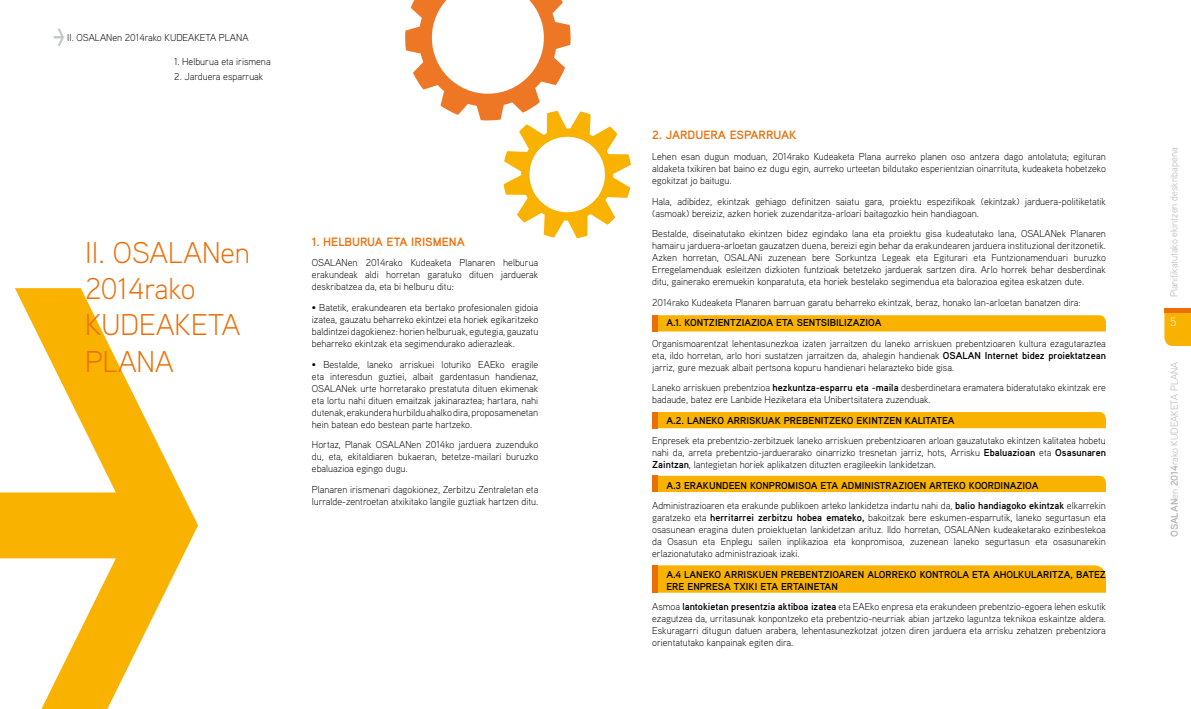
<style>
.page{position:relative;width:1191px;height:709px;background:#fff}
.page>*{position:absolute;margin:0;border:0;box-sizing:border-box;transform-origin:0 0}
.t1{font:300 30px/36px "Aaux Pro";color:#eb6e08}
.t2{font:700 12px "Aaux Pro";color:#eb6e08}
.t3{font:300 12px "Aaux Pro";color:#fff}
.t4{font:300 10px/12px "Aaux Pro";color:#000;text-align:justify}
.t5{font:700 10px/20.5px "Aaux Pro";color:#000}
.t6{font:300 10px "Aaux Pro";color:#b1b3b4}
.s1{font-weight:700}
.s2{font-weight:300}
</style>
<div class="page">
<div style="left:657px;top:476px;width:449px;height:16px;background:#f9b200"></div>
<div style="left:652px;top:476px;width:5px;height:16px;background:#eb6e08"></div>
<div style="left:657px;top:315px;width:449px;height:16px;background:#f9b200"></div>
<div style="left:652px;top:315px;width:5px;height:16px;background:#eb6e08"></div>
<div style="left:657px;top:412px;width:449px;height:16px;background:#f9b200"></div>
<div style="left:652px;top:412px;width:5px;height:16px;background:#eb6e08"></div>
<div style="left:657px;top:565px;width:449px;height:27px;background:#f9b200"></div>
<div style="left:652px;top:565px;width:5px;height:27px;background:#eb6e08"></div>
<svg style="left:0;top:288px;width:198px;height:421px"></svg>
<svg style="left:54px;top:29px;width:10px;height:17px"></svg>
<svg style="left:405px;top:0;width:226px;height:238px"></svg>
<svg style="left:1164px;top:313px;width:27px;height:33px"></svg>
<hr style="left:1164px;top:309px;width:27px;height:4px;background:#eb6e08">
<p class="t4" style="left:67px;top:31px;width:183px">II. OSALANen 2014rako KUDEAKETA PLANA</p>
<p class="t4" style="left:174px;top:55px;width:98px">1. Helburua eta irismena</p>
<p class="t4" style="left:174px;top:70px;width:91px">2. Jarduera esparruak</p>
<h1 class="t1" style="left:85px;top:234px;width:166px">II. OSALANen<br>2014rako<br>KUDEAKETA<br>PLANA</h1>
<p class="t2" style="left:312px;top:234px;width:154px">1. HELBURUA ETA IRISMENA</p>
<p class="t4" style="left:312px;top:257px;width:228px">OSALANen 2014rako Kudeaketa Planaren helburua erakundeak aldi horretan garatuko dituen jarduerak deskribatzea da, eta bi helburu ditu:</p>
<p class="t4" style="left:312px;top:301px;width:228px">• Batetik, erakundearen eta bertako profesionalen gidoia izatea, gauzatu beharreko ekintzei eta horiek egikaritzeko baldintzei dagokienez: horien helburuak, egutegia, gauzatu beharreko ekintzak eta segimendurako adierazleak.</p>
<p class="t4" style="left:312px;top:358px;width:228px">• Bestalde, laneko arriskuei loturiko EAEko eragile eta interesdun guztiei, albait gardentasun handienaz, OSALANek urte horretarako prestatuta dituen ekimenak eta lortu nahi dituen emaitzak jakinaraztea; hartara, nahi dutenak, erakundera hurbildu ahalko dira, proposamenetan hein batean edo bestean parte hartzeko.</p>
<p class="t4" style="left:312px;top:438px;width:228px">Hortaz, Planak OSALANen 2014ko jarduera zuzenduko du, eta, ekitaldiaren bukaeran, betetze-mailari buruzko ebaluazioa egingo dugu.</p>
<p class="t4" style="left:312px;top:483px;width:228px">Planaren irismenari dagokionez, Zerbitzu Zentraletan eta lurralde-zentroetan atxikitako langile guztiak hartzen ditu.</p>
<p class="t2" style="left:652px;top:128px;width:145px">2. JARDUERA ESPARRUAK</p>
<p class="t4" style="left:652px;top:150px;width:455px">Lehen esan dugun moduan, 2014rako Kudeaketa Plana aurreko planen oso antzera dago antolatuta; egituran aldaketa txikiren bat baino ez dugu egin, aurreko urteetan bildutako esperientzian oinarrituta, kudeaketa hobetzeko egokitzat jo baitugu.</p>
<p class="t4" style="left:652px;top:195px;width:455px">Hala, adibidez, ekintzak gehiago definitzen saiatu gara, proiektu espezifikoak (ekintzak) jarduera-politiketatik (asmoak) bereiziz, azken horiek zuzendaritza-arloari baitagozkio hein handiagoan.</p>
<p class="t4" style="left:652px;top:227px;width:455px">Bestalde, diseinatutako ekintzen bidez egindako lana eta proiektu gisa kudeatutako lana, OSALANek Planaren hamairu jarduera-arloetan gauzatzen duena, bereizi egin behar da erakundearen jarduera instituzional deritzonetik.<br>Azken horretan, OSALANi zuzenean bere Sorkuntza Legeak eta Egiturari eta Funtzionamenduari buruzko Erregelamenduak esleitzen dizkioten funtzioak betetzeko jarduerak sartzen dira. Arlo horrek behar desberdinak ditu, gainerako eremuekin konparatuta, eta horiek bestelako segimendua eta balorazioa egitea eskatzen dute.</p>
<p class="t4" style="left:652px;top:296px;width:430px">2014rako Kudeaketa Planaren barruan garatu beharreko ekintzak, beraz, honako lan-arloetan banatzen dira:</p>
<p class="t5" style="left:666px;top:312px;width:216px">A.1. KONTZIENTZIAZIOA ETA SENTSIBILIZAZIOA</p>
<p class="t4" style="left:652px;top:337px;width:455px">Organismoarentzat lehentasunezkoa izaten jarraitzen du laneko arriskuen prebentzioaren kultura ezagutaraztea eta, ildo horretan, arlo hori sustatzen jarraitzen da, ahalegin handienak <span class="s1">OSALAN Internet bidez proiektatzean </span>jarriz, gure mezuak albait pertsona kopuru handienari helarazteko bide gisa.</p>
<p class="t4" style="left:652px;top:381px;width:455px">Laneko arriskuen prebentzioa <span class="s1">hezkuntza-esparru eta -maila</span> desberdinetara eramatera bideratutako ekintzak ere badaude, batez ere Lanbide Heziketara eta Unibertsitatera zuzenduak.</p>
<p class="t5" style="left:666px;top:409px;width:125px">A.2. LANEKO ARRISKUAK PRE</p>
<p class="t5" style="left:802px;top:409px;width:154px">BENITZEKO EKINTZE N KALITATEA</p>
<p class="t4" style="left:652px;top:434px;width:455px">Enpresek eta prebentzio-zerbitzuek laneko arriskuen prebentzioaren arloan gauzatutako ekintzen kalitatea hobetu nahi da, arreta prebentzio-jarduerarako oinarrizko tresnetan jarriz, hots, Arrisku <span class="s1">Ebaluazioan</span> eta <span class="s1">Osasunaren Zaintzan</span>, lantegietan horiek aplikatzen dituzten eragileekin lankidetzan.</p>
<p class="t5" style="left:652px;top:474px;width:455px;text-indent:14px">A.3 ERAKUNDEEN KONPROMISOA ETA ADMINISTRAZIOEN ARTEKO KOORDINAZIOA<br><span class="s2">Administrazioaren eta erakunde publikoen arteko lankidetza indartu nahi da,</span> balio handiagoko ekintzak <span class="s2">elkarrekin</span></p>
<p class="t4" style="left:652px;top:511px;width:455px">garatzeko eta <span class="s1">herritarrei zerbitzu hobea emateko,</span> bakoitzak bere eskumen-esparrutik, laneko segurtasun eta osasunean eragina duten proiektuetan lankidetzan arituz. Ildo horretan, OSALANen kudeaketarako ezinbestekoa da Osasun eta Enplegu sailen inplikazioa eta konpromisoa, zuzenean laneko segurtasun eta osasunarekin erlazionatutako administrazioak izaki.</p>
<p class="t5" style="left:666px;top:563px;width:122px">A.4 LANEKO ARRISKUEN PRE</p>
<p class="t5" style="left:799px;top:563px;width:94px">BENTZIOAREN ALORREK</p>
<p class="t5" style="left:910px;top:563px;width:191px">O KONTROLA ETA AHOLKULARITZA, BATEZ</p>
<p class="t5" style="left:666px;top:575px;width:7px">ERE</p>
<p class="t4" style="left:652px;top:575px;width:455px;line-height:20.5px;text-indent:35px"><span class="s1">ENPRESA TXIKI ETA ERTAINETAN<br></span>Asmoa <span class="s1">lantokietan presentzia aktiboa izatea</span> eta EAEko enpresa eta erakundeen prebentzio-egoera lehen eskutik</p>
<p class="t4" style="left:652px;top:612px;width:455px">ezagutzea da, urritasunak konpontzeko eta prebentzio-neurriak abian jartzeko laguntza teknikoa eskaintze aldera.<br>Eskuragarri ditugun datuen arabera, lehentasunezkotzat jotzen diren jarduera eta arrisku zehatzen prebentziora orientatutako kanpainak egiten dira.</p>
<p class="t6" style="left:1167px;top:297px;width:151px;rotate:-90deg">Planifikatutako ekintzen deskribapena</p>
<p class="t3" style="left:1170px;top:314px;width:8px">5</p>
<p class="t6" style="left:1168px;top:537px;width:177px;rotate:-90deg"><span class="s1">OSALAN</span>en <span class="s1">2014</span>rako KUDEAKETA PLANA</p>
</div>
